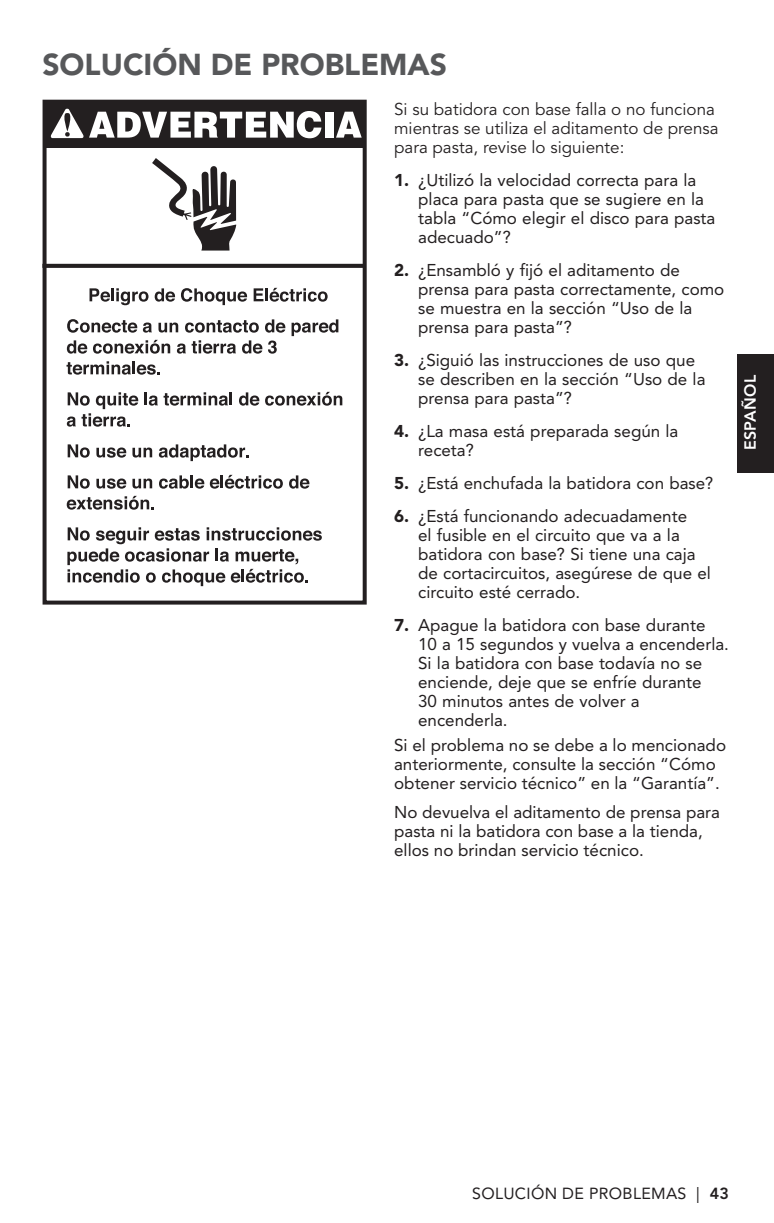
<style>
.page{position:relative;width:774px;height:1223px;background:#fff}
.page>*{position:absolute;margin:0;border:0;box-sizing:border-box;transform-origin:0 0}
.t1{font:900 30px "Avenir LT Std";color:#57585a}
.t2{font:17px/19px "Avenir LT Std";color:#231f20}
.t3{font:17px/19px "Avenir LT Std";color:#231f20}
.t4{font:16px "Avenir LT Std";letter-spacing:.02em;color:#231f20}
.t5{font:800 16px "Avenir LT Std";letter-spacing:.02em;color:#fff}
.s1{font-weight:900}
.s2{font-weight:800}
</style>
<div class="page">
<div style="left:737px;top:354px;width:36px;height:118px;background:#231f20"></div>
<div style="left:43px;top:100px;width:323px;height:504px;border:4px solid #231f20"></div>
<div style="left:45px;top:102px;width:319px;height:46px;background:#231f20"></div>
<svg style="left:89px;top:288px;width:59px;height:17px"></svg>
<svg style="left:155px;top:288px;width:20px;height:14px"></svg>
<svg style="left:181px;top:288px;width:66px;height:17px"></svg>
<svg style="left:253px;top:288px;width:74px;height:14px"></svg>
<svg style="left:67px;top:319px;width:70px;height:14px"></svg>
<svg style="left:143px;top:322px;width:9px;height:10px"></svg>
<svg style="left:158px;top:322px;width:20px;height:10px"></svg>
<svg style="left:185px;top:320px;width:74px;height:13px"></svg>
<svg style="left:265px;top:319px;width:20px;height:14px"></svg>
<svg style="left:291px;top:319px;width:47px;height:17px"></svg>
<svg style="left:67px;top:340px;width:20px;height:13px"></svg>
<svg style="left:93px;top:340px;width:77px;height:13px"></svg>
<svg style="left:177px;top:340px;width:59px;height:13px"></svg>
<svg style="left:242px;top:340px;width:20px;height:13px"></svg>
<svg style="left:268px;top:340px;width:9px;height:13px"></svg>
<svg style="left:66px;top:361px;width:94px;height:13px"></svg>
<svg style="left:144px;top:392px;width:88px;height:13px"></svg>
<svg style="left:239px;top:392px;width:20px;height:13px"></svg>
<svg style="left:265px;top:392px;width:77px;height:13px"></svg>
<svg style="left:67px;top:392px;width:71px;height:34px"></svg>
<svg style="left:68px;top:444px;width:22px;height:13px"></svg>
<svg style="left:96px;top:447px;width:30px;height:10px"></svg>
<svg style="left:132px;top:447px;width:20px;height:10px"></svg>
<svg style="left:159px;top:444px;width:90px;height:17px"></svg>
<svg style="left:68px;top:475px;width:22px;height:13px"></svg>
<svg style="left:96px;top:478px;width:30px;height:10px"></svg>
<svg style="left:132px;top:478px;width:20px;height:10px"></svg>
<svg style="left:159px;top:475px;width:45px;height:13px"></svg>
<svg style="left:210px;top:475px;width:73px;height:13px"></svg>
<svg style="left:289px;top:475px;width:20px;height:13px"></svg>
<svg style="left:67px;top:496px;width:87px;height:13px"></svg>
<svg style="left:67px;top:527px;width:255px;height:59px"></svg>
<svg style="left:50px;top:109px;width:271px;height:29px"></svg>
<div style="left:325px;top:112px;width:8px;height:26px;background:#fff"></div>
<svg style="left:336px;top:112px;width:25px;height:26px"></svg>
<svg style="left:42px;top:264px;width:323px;height:4px"></svg>
<svg style="left:152px;top:158px;width:84px;height:92px"></svg>
<h1 class="t1" style="left:42px;top:46px;width:406px">SOLUCIÓN DE PROBLEMAS</h1>
<p class="t3" style="left:394px;top:100px;width:326px">Si su batidora con base falla o no funciona mientras se utiliza el aditamento de prensa para pasta, revise lo siguiente:</p>
<p class="t2" style="left:418px;top:170px;width:299px;text-indent:-24px"><span class="s1">1.</span> ¿Utilizó la velocidad correcta para la placa para pasta que se sugiere en la tabla “Cómo elegir el disco para pasta adecuado”?</p>
<p class="t2" style="left:418px;top:260px;width:307px;text-indent:-24px"><span class="s1">2.</span> ¿Ensambló y fijó el aditamento de prensa para pasta correctamente, como se muestra en la sección “Uso de la prensa para pasta”?</p>
<p class="t2" style="left:418px;top:350px;width:289px;text-indent:-24px"><span class="s1">3.</span> ¿Siguió las instrucciones de uso que se describen en la sección “Uso de la prensa para pasta”?</p>
<p class="t2" style="left:418px;top:421px;width:262px;text-indent:-24px"><span class="s1">4.</span> ¿La masa está preparada según la receta?</p>
<p class="t2" style="left:394px;top:473px;width:321px"><span class="s1">5.</span> ¿Está enchufada la batidora con base?</p>
<p class="t2" style="left:418px;top:506px;width:294px;text-indent:-24px"><span class="s1">6.</span> ¿Está funcionando adecuadamente<br>el fusible en el circuito que va a la batidora con base? Si tiene una caja de cortacircuitos, asegúrese de que el circuito esté cerrado.</p>
<p class="t2" style="left:418px;top:615px;width:312px;text-indent:-24px"><span class="s1">7.</span> Apague la batidora con base durante<br>10 a 15 segundos y vuelva a encenderla.<br>Si la batidora con base todavía no se enciende, deje que se enfríe durante<br>30 minutos antes de volver a encenderla.</p>
<p class="t2" style="left:394px;top:735px;width:333px">Si el problema no se debe a lo mencionado anteriormente, consulte la sección “Cómo obtener servicio técnico” en la “Garantía”.</p>
<p class="t2" style="left:394px;top:802px;width:327px">No devuelva el aditamento de prensa para pasta ni la batidora con base a la tienda, ellos no brindan servicio técnico.</p>
<p class="t5" style="left:740px;top:450px;width:77px;rotate:-90deg">ESPAÑOL</p>
<p class="t4" style="left:472px;top:1184px;width:258px">SOLUCIÓN DE PROBLEMAS | <span class="s2">43</span></p>
</div>
